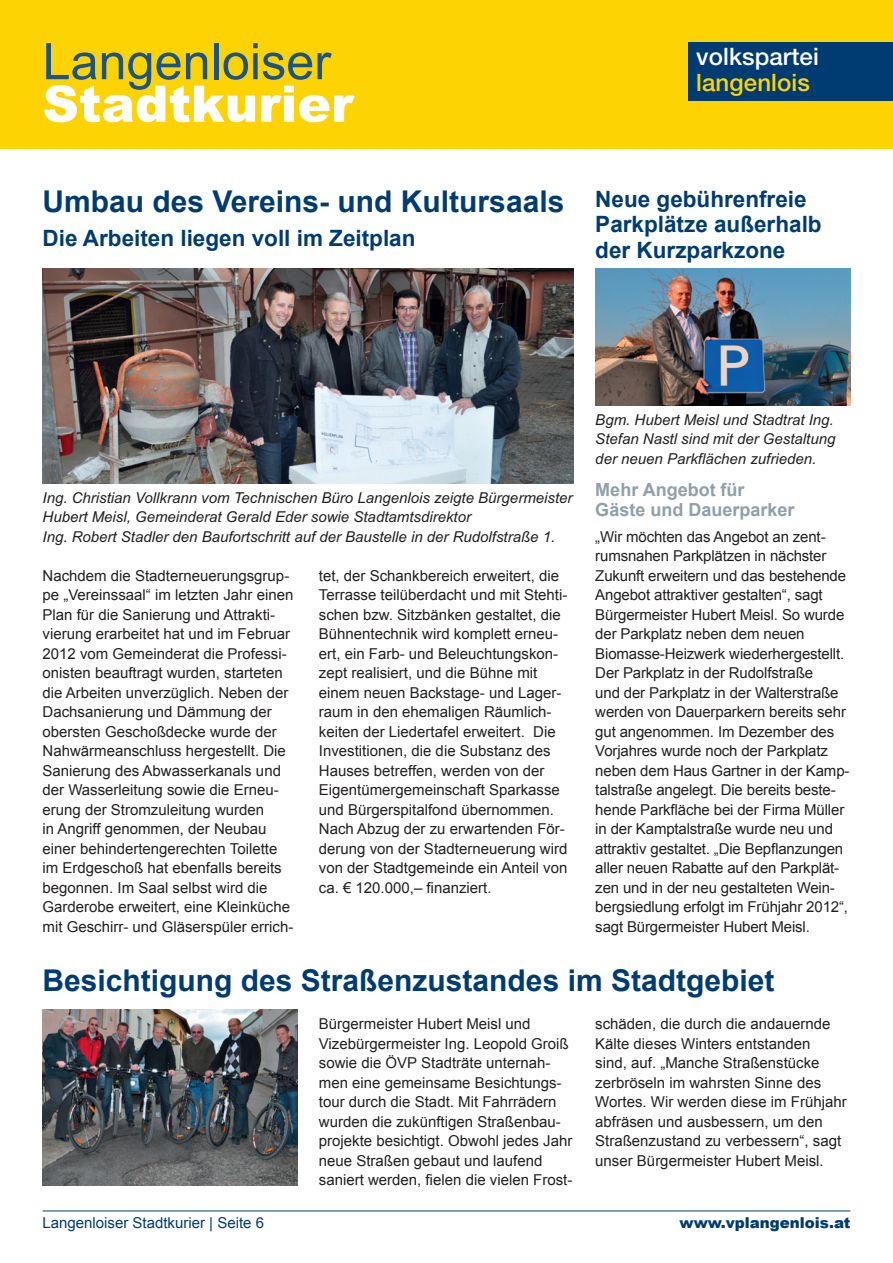
<style>
.page{position:relative;width:893px;height:1263px;background:#fff}
.page>*{position:absolute;margin:0;border:0;box-sizing:border-box;transform-origin:0 0}
.t1{font:50.4px "Arial";color:#1c5488}
.t2{font:900 50.4px "Arial";color:#fff}
.t3{font:700 30px "Arial";color:#003c72}
.t4{font:500 24px "Helvetica Neue LT Std";letter-spacing:.005em;color:#fff}
.t5{font:500 24px "Helvetica Neue LT Std";letter-spacing:.005em;color:#fed304}
.t6{font:700 22.5px/25.5px "Arial";color:#003c72}
.t7{font:700 18px/19.5px "Arial";color:#8fa0aa}
.t8{font:15px/19.5px "Arial";color:#231f20}
.t9{font:italic 15px/19.5px "Arial";color:#231f20}
.t10{font:15px "Arial";color:#003c72}
.t11{font:900 15px "Arial";color:#003c72}
</style>
<div class="page">
<hr style="left:43px;top:1210px;width:807px;height:1px;background:#003c72">
<div style="left:0;top:0;width:893px;height:149px;background:#fed304"></div>
<div style="left:689px;top:43px;width:204px;height:58px;background:#003c72"></div>
<img style="left:595px;top:268px;width:255px;height:137px">
<img style="left:43px;top:1010px;width:255px;height:175px">
<img style="left:43px;top:269px;width:531px;height:214px">
<h1 class="t1" style="left:43px;top:29px;width:290px">Langenloiser</h1>
<h1 class="t2" style="left:43px;top:76px;width:312px">Stadtkurier</h1>
<h2 class="t3" style="left:43px;top:182px;width:523px">Umbau des Vereins- und Kultursaals</h2>
<h3 class="t6" style="left:43px;top:226px;width:375px">Die Arbeiten liegen voll im Zeitplan</h3>
<h3 class="t4" style="left:696px;top:43px;width:124px">volkspartei</h3>
<h3 class="t5" style="left:696px;top:68px;width:115px">langenlois</h3>
<h3 class="t6" style="left:595px;top:187px;width:228px">Neue gebührenfreie<br>Parkplätze außerhalb der Kurzparkzone</h3>
<p class="t9" style="left:43px;top:488px;width:531px">Ing. Christian Vollkrann vom Technischen Büro Langenlois zeigte Bürgermeister<br>Hubert Meisl, Gemeinderat Gerald Eder sowie Stadtamtsdirektor<br>Ing. Robert Stadler den Baufortschritt auf der Baustelle in der Rudolfstraße 1.</p>
<p class="t8" style="left:43px;top:566px;width:252px">Nachdem die Stadterneuerungsgrup&shy;pe „Vereinssaal“ im letzten Jahr einen Plan für die Sanierung und Attrakti&shy;vierung erarbeitet hat und im Februar 2012 vom Gemeinderat die Professi&shy;onisten beauftragt wurden, starteten die Arbeiten unverzüglich. Neben der Dachsanierung und Dämmung der obersten Geschoßdecke wurde der Nahwärmeanschluss hergestellt. Die Sanierung des Abwasserkanals und der Wasserleitung sowie die Erneu&shy;erung der Stromzuleitung wurden<br>in Angriff genommen, der Neubau einer behindertengerechten Toilette im Erdgeschoß hat ebenfalls bereits begonnen. Im Saal selbst wird die Garderobe erweitert, eine Kleinküche mit Geschirr- und Gläserspüler errich-</p>
<p class="t8" style="left:319px;top:566px;width:250px">tet, der Schankbereich erweitert, die Terrasse teilüberdacht und mit Stehti&shy;schen bzw. Sitzbänken gestaltet, die Bühnentechnik wird komplett erneu&shy;ert, ein Farb- und Beleuchtungskon&shy;zept realisiert, und die Bühne mit einem neuen Backstage- und Lager&shy;raum in den ehemaligen Räumlich&shy;keiten der Liedertafel erweitert. Die Investitionen, die die Substanz des Hauses betreffen, werden von der Eigentümergemeinschaft Sparkasse und Bürgerspitalfond übernommen.<br>Nach Abzug der zu erwartenden För&shy;derung von der Stadterneuerung wird von der Stadtgemeinde ein Anteil von ca. € 120.000,– finanziert.</p>
<p class="t9" style="left:595px;top:410px;width:242px;text-align:justify">Bgm. Hubert Meisl und Stadtrat Ing.<br>Stefan Nastl sind mit der Gestaltung der neuen Parkflächen zufrieden.</p>
<p class="t7" style="left:595px;top:481px;width:201px">Mehr Angebot für<br>Gäste und Dauerparker</p>
<p class="t8" style="left:595px;top:527px;width:256px">„Wir möchten das Angebot an zent&shy;rumsnahen Parkplätzen in nächster Zukunft erweitern und das bestehende Angebot attraktiver gestalten“, sagt Bürgermeister Hubert Meisl. So wurde der Parkplatz neben dem neuen Biomasse-Heizwerk wiederhergestellt.<br>Der Parkplatz in der Rudolfstraße<br>und der Parkplatz in der Walterstraße werden von Dauerparkern bereits sehr gut angenommen. Im Dezember des Vorjahres wurde noch der Parkplatz neben dem Haus Gartner in der Kamp&shy;talstraße angelegt. Die bereits beste&shy;hende Parkfläche bei der Firma Müller in der Kamptalstraße wurde neu und attraktiv gestaltet. „Die Bepflanzungen aller neuen Rabatte auf den Parkplät&shy;zen und in der neu gestalteten Wein&shy;bergsiedlung erfolgt im Frühjahr 2012“, sagt Bürgermeister Hubert Meisl.</p>
<h2 class="t3" style="left:43px;top:961px;width:733px">Besichtigung des Straßenzustandes im Stadtgebiet</h2>
<p class="t8" style="left:319px;top:1014px;width:255px">Bürgermeister Hubert Meisl und Vizebürgermeister Ing. Leopold Groiß sowie die ÖVP Stadträte unternah&shy;men eine gemeinsame Besichtungs&shy;tour durch die Stadt. Mit Fahrrädern wurden die zukünftigen Straßenbau&shy;projekte besichtigt. Obwohl jedes Jahr neue Straßen gebaut und laufend saniert werden, fielen die vielen Frost-</p>
<p class="t8" style="left:595px;top:1014px;width:253px">schäden, die durch die andauernde Kälte dieses Winters entstanden<br>sind, auf. „Manche Straßenstücke zerbröseln im wahrsten Sinne des Wortes. Wir werden diese im Frühjahr abfräsen und ausbessern, um den Straßenzustand zu verbessern“, sagt unser Bürgermeister Hubert Meisl.</p>
<p class="t10" style="left:43px;top:1213px;width:223px">Langenloiser Stadtkurier | Seite 6</p>
<p class="t11" style="left:679px;top:1215px;width:172px">www.vplangenlois.at</p>
</div>
